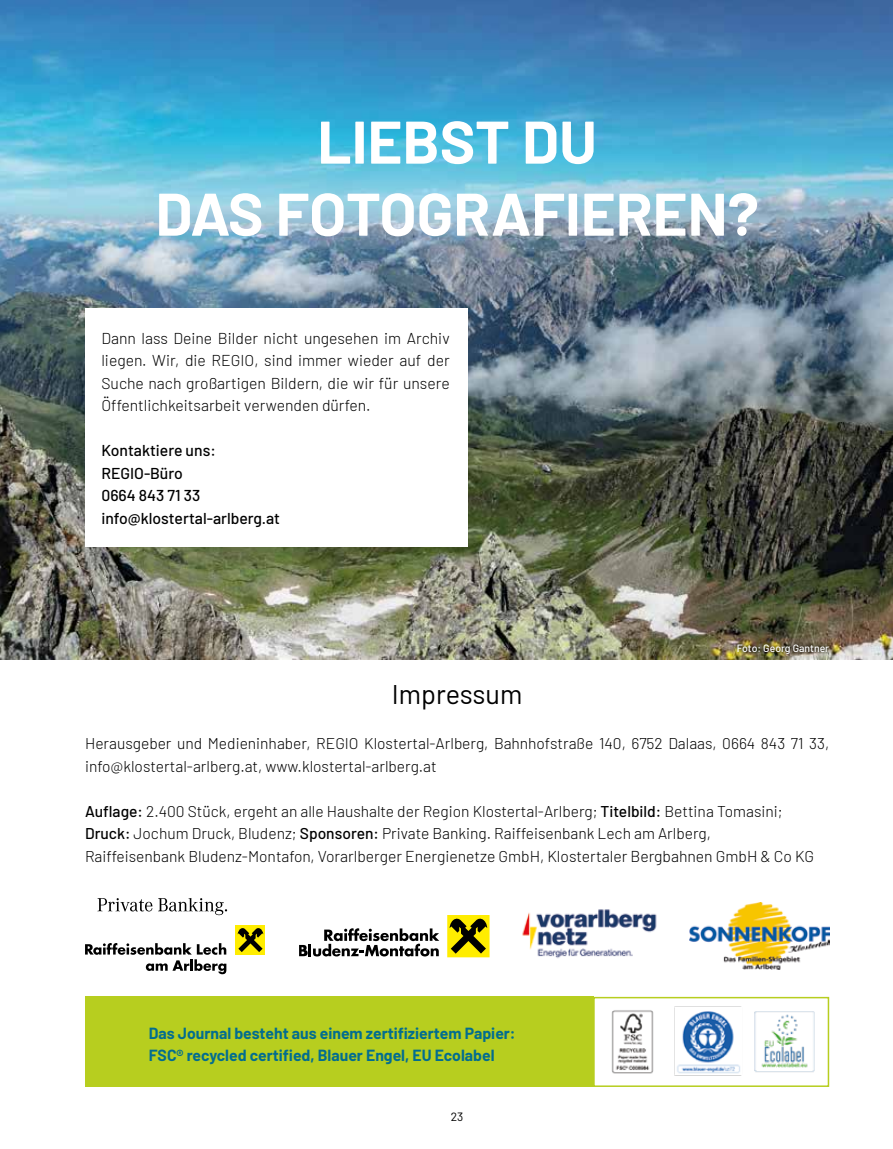
<style>
.page{position:relative;width:893px;height:1149px;background:#fff}
.page>*{position:absolute;margin:0;border:0;box-sizing:border-box;transform-origin:0 0}
.t1{font:700 60px/72px "Barlow";color:#fff;text-align:center}
.t2{font:27px "Barlow";color:#000}
.t3{font:300 15.75px/22.5px "Barlow";color:#000;text-align:justify}
.t4{font:700 15.75px/22.5px "Barlow";color:#026d8f}
.t5{font:500 15.75px/22.5px "Barlow";color:#000}
.t6{font:300 15.6px/22.5px "Barlow";color:#000}
.t7{font:12px "Barlow";color:#000}
.t8{font:500 10.5px "Barlow";color:#fff}
.s1{font-weight:500}
.s2{font-size:15.6px}
</style>
<div class="page">
<img style="left:0;top:0;width:893px;height:659px">
<div style="left:85px;top:308px;width:383px;height:238px;background:#fff"></div>
<div style="left:85px;top:996px;width:508px;height:90px;background:#b7ce1f"></div>
<img style="left:593px;top:996px;width:236px;height:91px">
<svg style="left:299px;top:928px;width:140px;height:28px"></svg>
<svg style="left:447px;top:915px;width:43px;height:41px;background:#a39804"></svg>
<img style="left:690px;top:902px;width:139px;height:67px">
<img style="left:522px;top:909px;width:135px;height:49px">
<svg style="left:85px;top:943px;width:141px;height:30px"></svg>
<svg style="left:98px;top:898px;width:54px;height:13px"></svg>
<svg style="left:158px;top:898px;width:69px;height:16px"></svg>
<div style="left:236px;top:925px;width:29px;height:29px;background:#ffed00"></div>
<svg style="left:238px;top:928px;width:25px;height:23px"></svg>
<img style="left:733px;top:639px;width:100px;height:19px">
<h1 class="t1" style="left:155px;top:101px;width:605px">LIEBST DU<br>DAS FOTOGRAFIEREN?</h1>
<p class="t3" style="left:101px;top:325px;width:350px">Dann lass Deine Bilder nicht ungesehen im Archiv liegen. Wir, die REGIO, sind immer wieder auf der Suche nach großartigen Bildern, die wir für unsere Öffentlichkeitsarbeit verwenden dürfen.</p>
<p class="t5" style="left:101px;top:438px;width:180px">Kontaktiere uns:<br>REGIO-Büro<br>0664 843 71 33 info@klostertal-arlberg.at</p>
<p class="t8" style="left:737px;top:640px;width:94px">Foto: Georg Gantner</p>
<h2 class="t2" style="left:392px;top:674px;width:132px">Impressum</h2>
<p class="t6" style="left:85px;top:730px;width:746px">Herausgeber und Medieninhaber, REGIO Klostertal-Arlberg, Bahnhofstraße 140, 6752 Dalaas, 0664 843 71 33, info@klostertal-arlberg.at, www.klostertal-arlberg.at</p>
<p class="t6" style="left:85px;top:798px;width:699px"><span class="s1">Auflage:</span> 2.400 Stück, ergeht an alle Haushalte der Region Klostertal-Arlberg; <span class="s1">Titelbild:</span> Bettina Tomasini;<br><span class="s1">Druck:</span> Jochum Druck, Bludenz; <span class="s1">Sponsoren:</span> Private Banking. Raiffeisenbank Lech am Arlberg,</p>
<p class="t3" style="left:85px;top:843px;width:731px"><span class="s2">Raiffeisenbank Bludenz-Montafon,</span> Vorarlberger Energienetze GmbH, Klostertaler Bergbahnen GmbH &amp; Co KG</p>
<p class="t4" style="left:149px;top:1020px;width:368px">Das Journal besteht aus einem zertifiziertem Papier:<br>FSC® recycled certified, Blauer Engel, EU Ecolabel</p>
<p class="t7" style="left:451px;top:1108px;width:14px">23</p>
</div>
